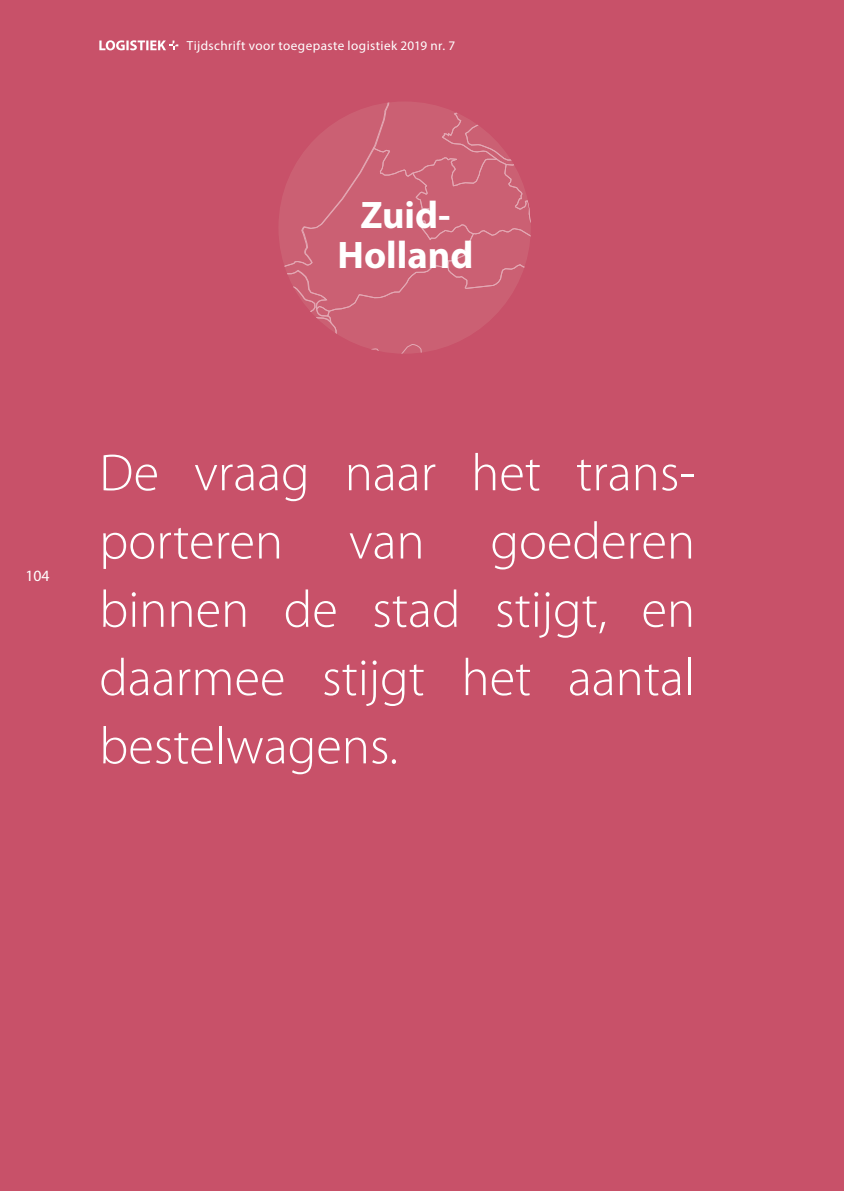
<style>
.page{position:relative;width:844px;height:1191px;background:#fff}
.page>*{position:absolute;margin:0;border:0;box-sizing:border-box;transform-origin:0 0}
.t1{font:300 52.5px/68.2px "Myriad Pro";color:#fff}
.t2{font:700 38.5px/40.2px "Myriad Pro";color:#fff;text-align:center}
.t3{font:15.75px "Myriad Pro";color:#fff}
.t4{font:13.12px "Myriad Pro";letter-spacing:.03em;color:#fff}
</style>
<div class="page">
<div style="left:0;top:0;width:843px;height:1191px;background:#c85169"></div>
<svg style="left:99px;top:40px;width:79px;height:10px"></svg>
<svg style="left:279px;top:102px;width:251px;height:252px"></svg>
<p class="t4" style="left:187px;top:38px;width:270px">Tijdschrift voor toegepaste logistiek 2019 nr. 7</p>
<p class="t2" style="left:337px;top:193px;width:137px">Zuid-<br>Holland</p>
<p class="t3" style="left:25px;top:566px;width:26px">104</p>
<p class="t1" style="left:99px;top:439px;width:597px">De vraag naar het trans&shy;porteren</p>
<p class="t1" style="left:99px;top:508px;width:597px;text-align:justify;text-indent:391px">goederen binnen de stad stijgt, en daarmee stijgt het aantal bestelwagens.</p>
<p class="t1" style="left:349px;top:508px;width:77px">van</p>
</div>
